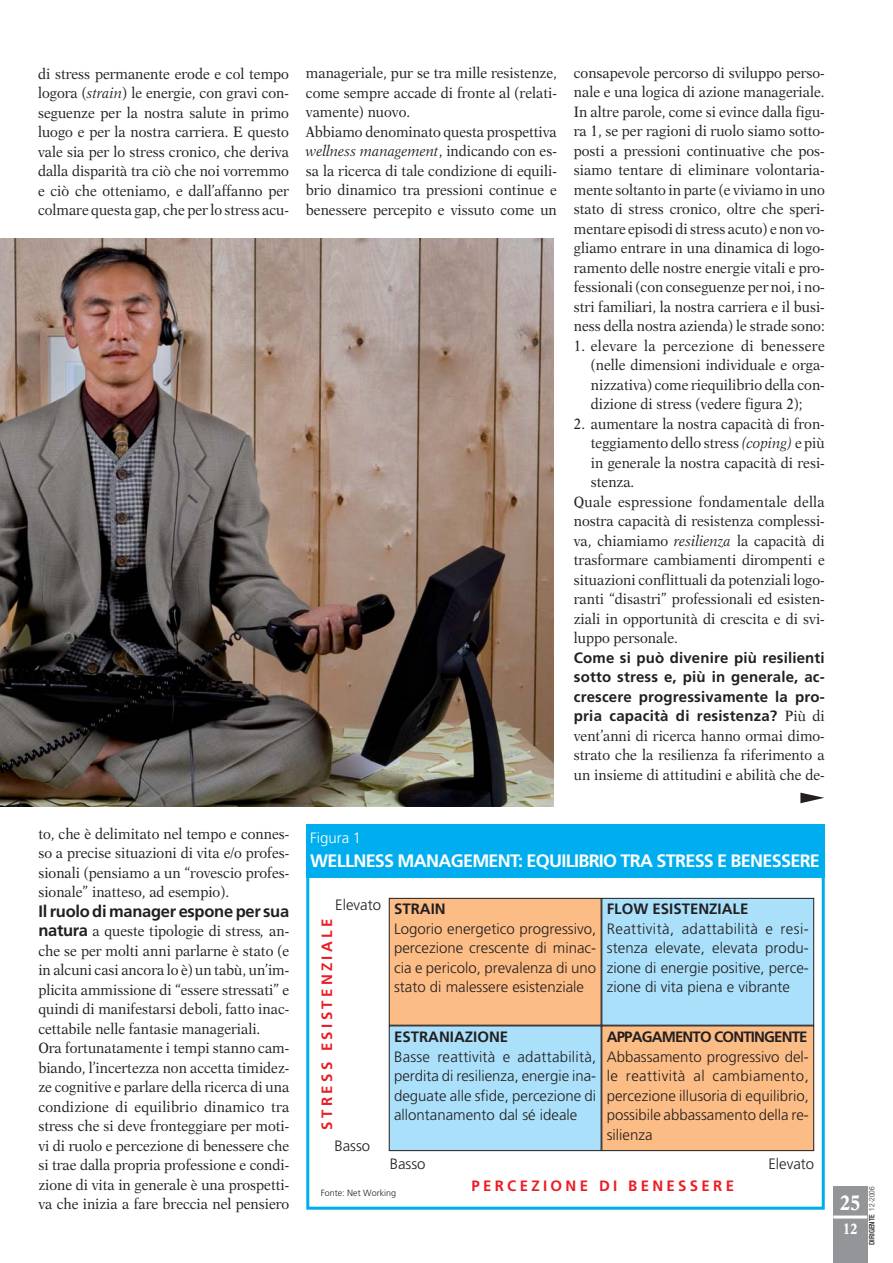
<style>
.page{position:relative;width:893px;height:1263px;background:#fff}
.page>*{position:absolute;margin:0;border:0;box-sizing:border-box;transform-origin:0 0}
.t1{font:700 21px "New Aster";color:#fff;scale:.85 1}
.t2{font:700 18px "Frutiger";letter-spacing:-.04em;color:#fff}
.t3{font:700 16.5px "Frutiger";letter-spacing:-.015em;color:#231f20}
.t4{font:15px/19.5px "New Aster";color:#231f20;text-align:justify;scale:.9 1}
.t5{font:300 15px/19.5px "Frutiger";color:#231f20;text-align:justify}
.t6{font:700 15px/19.5px "Frutiger";color:#231f20;text-align:justify}
.t7{font:700 15px "Frutiger";letter-spacing:.22em;color:#ed1c24}
.t8{font:700 15px "Frutiger";letter-spacing:-.055em;color:#231f20}
.t9{font:300 15px "Frutiger";color:#fff}
.t10{font:700 15px "New Aster";color:#fff;scale:.85 1}
.t11{font:300 9px "Frutiger";color:#231f20}
.t12{font:500 condensed 7.5px "Helvetica Neue";color:#231f20}
.s1{font-style:italic}
.s2{font-family:"New Aster";font-weight:400}
.s3{font-family:"Frutiger";font-weight:700;font-size:16.5px}
.s4{font-weight:300}
</style>
<div class="page">
<div style="left:306px;top:855px;width:519px;height:355px;border:3px solid #00adef"></div>
<div style="left:833px;top:1186px;width:34px;height:77px;background:#939598"></div>
<hr style="left:833px;top:1215px;width:34px;height:3px;background:#fff">
<img style="left:0;top:239px;width:554px;height:568px">
<div style="left:389px;top:898px;width:212px;height:127px;background:#fcbc85"></div>
<div style="left:389px;top:898px;width:212px;height:127px;border:1px solid #231f20"></div>
<div style="left:389px;top:1026px;width:212px;height:124px;background:#aae0fa"></div>
<div style="left:389px;top:1025px;width:212px;height:126px;border:1px solid #231f20"></div>
<div style="left:602px;top:898px;width:212px;height:127px;background:#aae0fa"></div>
<div style="left:601px;top:898px;width:213px;height:127px;border:1px solid #231f20"></div>
<div style="left:602px;top:1026px;width:212px;height:124px;background:#fcbc85"></div>
<div style="left:601px;top:1025px;width:213px;height:126px;border:1px solid #231f20"></div>
<div style="left:306px;top:824px;width:518px;height:53px;background:#00adef"></div>
<svg style="left:800px;top:793px;width:24px;height:10px"></svg>
<p class="t4" style="left:38px;top:65px;width:280px">di stress permanente erode e col tempo logora (<span class="s1">strain</span>) le energie, con gravi con&shy;seguenze per la nostra salute in primo luogo e per la nostra carriera. E questo vale sia per lo stress cronico, che deriva dalla disparità tra ciò che noi vorremmo e ciò che otteniamo, e dall’affanno per colmare questa gap, che per lo stress acu-</p>
<p class="t4" style="left:306px;top:64px;width:280px;text-align:left">manageriale, pur se tra mille resistenze, come sempre accade di fronte al (relati&shy;vamente) nuovo.<br>Abbiamo denominato questa prospettiva <span class="s1">wellness management</span>, indicando con es&shy;sa la ricerca di tale condizione di equili&shy;brio dinamico tra pressioni continue e benessere percepito e vissuto come un</p>
<p class="t4" style="left:574px;top:64px;width:280px">consapevole percorso di sviluppo perso&shy;nale e una logica di azione manageriale.<br>In altre parole, come si evince dalla figu&shy;ra 1, se per ragioni di ruolo siamo sotto&shy;posti a pressioni continuative che pos&shy;siamo tentare di eliminare volontaria&shy;mente soltanto in parte (e viviamo in uno stato di stress cronico, oltre che speri&shy;mentare episodi di stress acuto) e non vo&shy;gliamo entrare in una dinamica di logo&shy;ramento delle nostre energie vitali e pro&shy;fessionali (con conseguenze per noi, i no&shy;stri familiari, la nostra carriera e il busi&shy;ness della nostra azienda) le strade sono:</p>
<p class="t4" style="left:591px;top:337px;width:261px;text-indent:-17px">1. elevare la percezione di benessere (nelle dimensioni individuale e orga&shy;nizzativa) come riequilibrio della con&shy;dizione di stress (vedere figura 2);</p>
<p class="t4" style="left:574px;top:415px;width:280px">2. aumentare la nostra capacità di fron-</p>
<p class="t4" style="left:591px;top:434px;width:261px">teggiamento dello stress <span class="s1">(coping)</span> e più</p>
<p class="t4" style="left:591px;top:454px;width:261px">in generale la nostra capacità di resi-</p>
<p class="t4" style="left:591px;top:473px;width:50px">stenza.</p>
<p class="t4" style="left:574px;top:493px;width:280px">Quale espressione fondamentale della</p>
<p class="t4" style="left:574px;top:512px;width:280px">nostra capacità di resistenza complessi-</p>
<p class="t4" style="left:574px;top:532px;width:280px">va, chiamiamo <span class="s1">resilienza</span> la capacità di</p>
<p class="t4" style="left:574px;top:551px;width:280px">trasformare cambiamenti dirompenti e</p>
<p class="t4" style="left:574px;top:571px;width:280px">situazioni conflittuali da potenziali logo-</p>
<p class="t4" style="left:574px;top:590px;width:280px">ranti “disastri” professionali ed esisten-</p>
<p class="t4" style="left:574px;top:610px;width:280px">ziali in opportunità di crescita e di svi-</p>
<p class="t4" style="left:574px;top:629px;width:117px">luppo personale.</p>
<p class="t6" style="left:574px;top:649px;width:252px">Come si può divenire più resilienti sotto stress e, più in generale, ac&shy;crescere progressivamente la pro&shy;pria capacità di resistenza? <span class="s2">Più di</span></p>
<p class="t4" style="left:574px;top:727px;width:280px">vent’anni di ricerca hanno ormai dimo&shy;strato che la resilienza fa riferimento a un insieme di attitudini e abilità che de-</p>
<p class="t4" style="left:38px;top:825px;width:280px">to, che è delimitato nel tempo e connes&shy;so a precise situazioni di vita e/o profes&shy;sionali (pensiamo a un “rovescio profes&shy;sionale” inatteso, ad esempio).</p>
<p class="t3" style="left:38px;top:904px;width:252px">Il ruolo di manager espone per sua</p>
<p class="t4" style="left:38px;top:922px;width:280px;text-align:left"><span class="s3">natura</span> a queste tipologie di stress<span class="s1">,</span> an&shy;che se per molti anni parlarne è stato (e in alcuni casi ancora lo è) un tabù, un’im&shy;plicita ammissione di “essere stressati” e quindi di manifestarsi deboli, fatto inac&shy;cettabile nelle fantasie manageriali.<br>Ora fortunatamente i tempi stanno cam&shy;biando, l’incertezza non accetta timidez&shy;ze cognitive e parlare della ricerca di una condizione di equilibrio dinamico tra stress che si deve fronteggiare per moti&shy;vi di ruolo e percezione di benessere che si trae dalla propria professione e condi&shy;zione di vita in generale è una prospetti&shy;va che inizia a fare breccia nel pensiero</p>
<p class="t9" style="left:310px;top:831px;width:52px">Figura 1</p>
<p class="t2" style="left:310px;top:853px;width:511px">WELLNESS MANAGEMENT: EQUILIBRIO TRA STRESS E BENESSERE</p>
<p class="t5" style="left:335px;top:896px;width:47px">Elevato</p>
<p class="t7" style="left:321px;top:1129px;width:212px;rotate:-90deg">STRESS ESISTENZIALE</p>
<p class="t5" style="left:334px;top:1137px;width:37px">Basso</p>
<p class="t6" style="left:394px;top:901px;width:53px">STRAIN</p>
<p class="t5" style="left:394px;top:920px;width:204px">Logorio energetico progressivo, percezione crescente di minac&shy;cia e pericolo, prevalenza di uno stato di malessere esistenziale</p>
<p class="t6" style="left:394px;top:1028px;width:116px">ESTRANIAZIONE</p>
<p class="t5" style="left:394px;top:1048px;width:204px">Basse reattività e adattabilità, perdita di resilienza, energie ina&shy;deguate alle sfide, percezione di allontanamento dal sé ideale</p>
<p class="t5" style="left:390px;top:1155px;width:37px">Basso</p>
<p class="t6" style="left:607px;top:901px;width:143px">FLOW ESISTENZIALE</p>
<p class="t5" style="left:607px;top:920px;width:204px">Reattività, adattabilità e resi&shy;stenza elevate, elevata produ&shy;zione di energie positive, perce&shy;zione di vita piena e vibrante</p>
<p class="t8" style="left:607px;top:1031px;width:202px">APPAGAMENTO CONTINGENTE</p>
<p class="t5" style="left:607px;top:1048px;width:204px">Abbassamento progressivo del&shy;le reattività al cambiamento, percezione illusoria di equilibrio, possibile abbassamento della re&shy;silienza</p>
<p class="t5" style="left:768px;top:1155px;width:47px">Elevato</p>
<p class="t11" style="left:321px;top:1189px;width:77px">Fonte: Net Working</p>
<p class="t7" style="left:471px;top:1179px;width:264px">PERCEZIONE DI BENESSERE</p>
<h1 class="t1" style="left:840px;top:1194px;width:26px">25</h1>
<p class="t10" style="left:843px;top:1222px;width:19px">12</p>
<p class="t12" style="left:869px;top:1245px;width:60px;rotate:-90deg">DIRIGENTE <span class="s4">12-2006</span></p>
</div>
